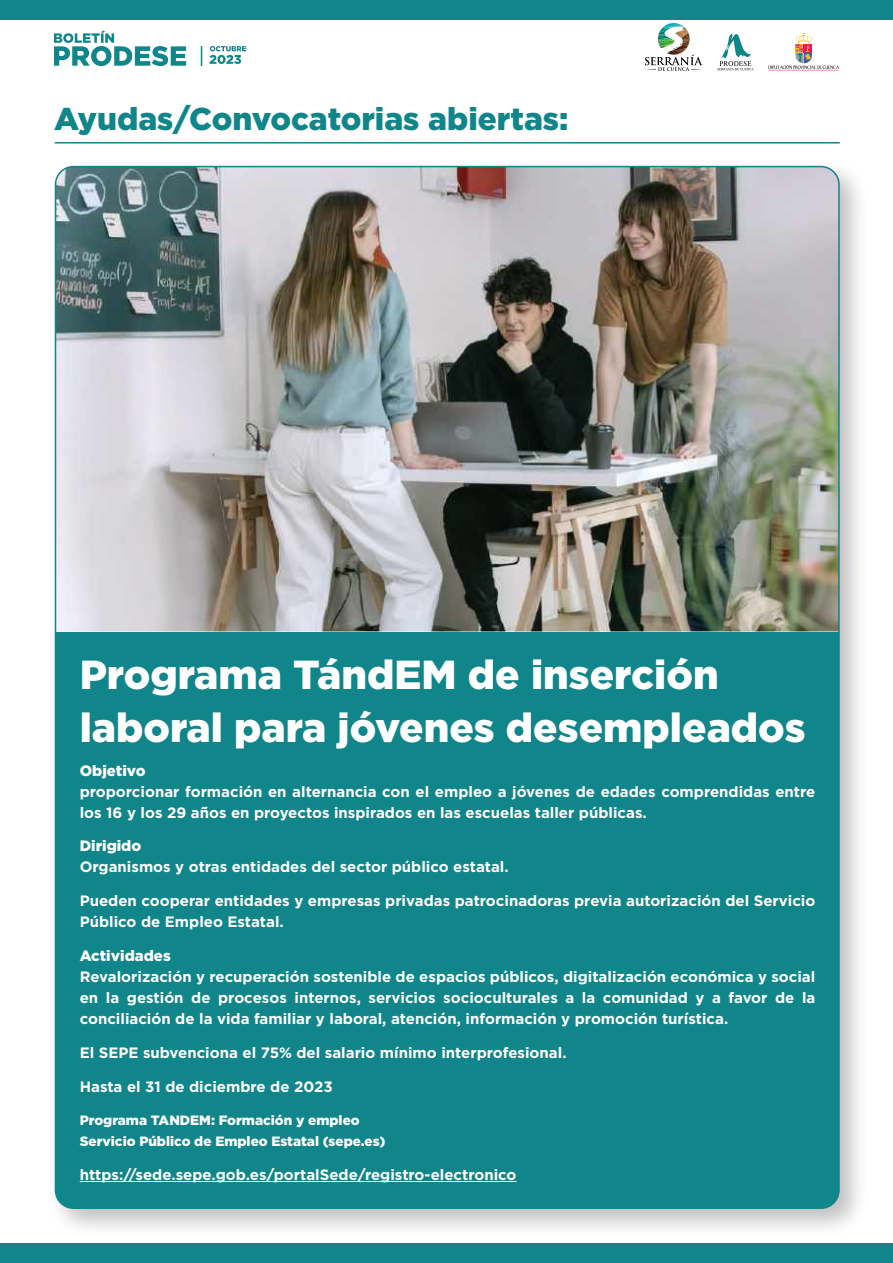
<style>
.page{position:relative;width:893px;height:1263px;background:#fff}
.page>*{position:absolute;margin:0;border:0;box-sizing:border-box;transform-origin:0 0}
.t1{font:900 40.5px/52.5px "Gotham";color:#fff}
.t2{font:900 31.5px "Gotham";color:#10858a}
.t3{font:700 15px/21px "Gotham";color:#fff}
.t4{font:900 15px "Gotham";color:#fff}
.t5{font:900 13.5px/21px "Gotham";color:#fff}
</style>
<div class="page">
<div style="left:47px;top:158px;width:822px;height:1080px;background:#000;opacity:.25"></div>
<div style="left:56px;top:167px;width:783px;height:1041px;background:#10858a;border-radius:18px"></div>
<img style="left:56px;top:167px;width:783px;height:464px">
<hr style="left:80px;top:1181px;width:437px;height:1px;background:#fff">
<div style="left:0;top:1244px;width:893px;height:19px;background:#10858a"></div>
<hr style="left:55px;top:142px;width:785px;height:2px;background:#10858a">
<svg style="left:54px;top:31px;width:132px;height:35px"></svg>
<div style="left:0;top:0;width:893px;height:19px;background:#10858a"></div>
<svg style="left:201px;top:46px;width:1px;height:20px"></svg>
<svg style="left:717px;top:33px;width:37px;height:37px"></svg>
<hr style="left:768px;top:70px;width:71px;height:1px;background:#e61c54">
<svg style="left:768px;top:34px;width:71px;height:35px"></svg>
<svg style="left:644px;top:23px;width:59px;height:48px"></svg>
<svg style="left:210px;top:46px;width:36px;height:18px"></svg>
<h2 class="t2" style="left:54px;top:97px;width:516px">Ayudas/Convocatorias abiertas:</h2>
<h1 class="t1" style="left:80px;top:648px;width:727px">Programa TándEM de inserción laboral para jóvenes desempleados</h1>
<p class="t4" style="left:80px;top:760px;width:67px">Objetivo</p>
<p class="t3" style="left:80px;top:781px;width:737px">proporcionar formación en alternancia con el empleo a jóvenes de edades comprendidas entre los 16 y los 29 años en proyectos inspirados en las escuelas taller públicas.</p>
<p class="t4" style="left:80px;top:836px;width:63px">Dirigido</p>
<p class="t3" style="left:80px;top:856px;width:431px">Organismos y otras entidades del sector público estatal.</p>
<p class="t3" style="left:80px;top:890px;width:737px">Pueden cooperar entidades y empresas privadas patrocinadoras previa autorización del Servicio<br>Público de Empleo Estatal.</p>
<p class="t4" style="left:80px;top:945px;width:93px">Actividades</p>
<p class="t3" style="left:80px;top:966px;width:737px;text-align:justify">Revalorización y recuperación sostenible de espacios públicos, digitalización económica y social en la gestión de procesos internos, servicios socioculturales a la comunidad y a favor de la conciliación de la vida familiar y laboral, atención, información y promoción turística.</p>
<p class="t3" style="left:80px;top:1042px;width:488px">El SEPE subvenciona el 75% del salario mínimo interprofesional.</p>
<p class="t3" style="left:80px;top:1075px;width:255px">Hasta el 31 de diciembre de 2023</p>
<p class="t5" style="left:80px;top:1110px;width:307px">Programa TANDEM: Formación y empleo<br>Servicio Público de Empleo Estatal (sepe.es)</p>
<p class="t3" style="left:80px;top:1164px;width:438px">https://sede.sepe.gob.es/portalSede/registro-electronico</p>
</div>
